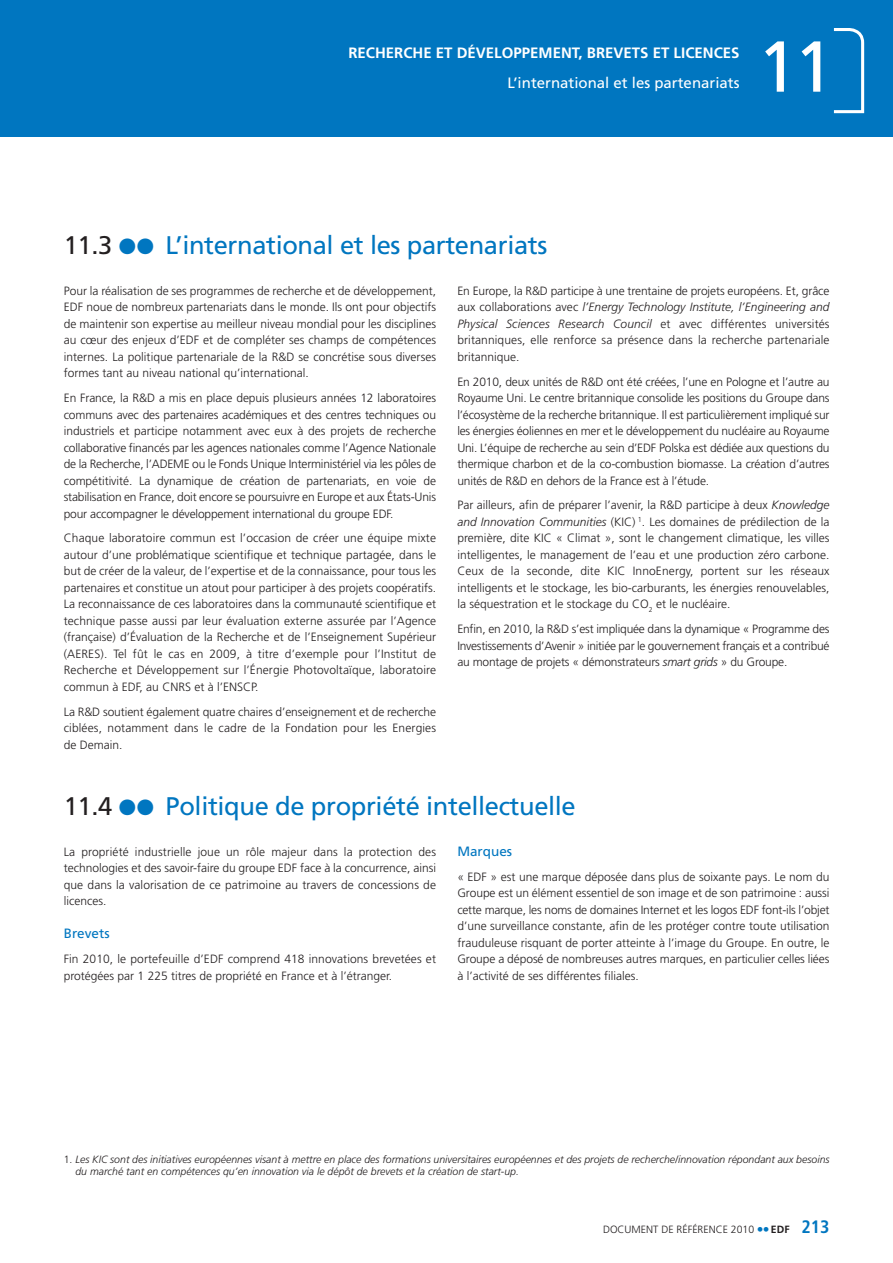
<style>
.page{position:relative;width:893px;height:1263px;background:#fff}
.page>*{position:absolute;margin:0;border:0;box-sizing:border-box;transform-origin:0 0}
.t1{font:72px "Frutiger LT Std";color:#fff}
.t2{font:25.5px "Frutiger LT Std";letter-spacing:-.015em;color:#0076c0}
.t3{font:700 15px "Frutiger LT Std";color:#fff}
.t4{font:15px "Frutiger LT Std";color:#fff}
.t5{font:13.5px "Frutiger LT Std";color:#0076c0}
.t6{font:300 12px/16.5px "Frutiger LT Std";color:#231f20;text-align:justify}
.t7{font:italic 300 10.5px/12px "Frutiger LT Std";color:#231f20}
.t8{font:300 10.5px "Frutiger LT Std";color:#231f20}
.s1{color:#231f20}
.s2{font-size:45px}
.s3{font-style:italic}
.s4{font-style:normal}
.s5{font-weight:900;font-size:13.5px;color:#0076c0}
.s6{font-weight:700}
.s7{font-weight:700;font-stretch:condensed;font-size:18px;color:#0076c0}
</style>
<div class="page">
<div style="left:0;top:0;width:892px;height:136px;background:#0076c0"></div>
<svg style="left:833px;top:28px;width:31px;height:85px"></svg>
<p class="t3" style="left:348px;top:43px;width:392px">RECHERCHE ET DÉVELOPPEMENT, BREVETS ET LICENCES</p>
<p class="t4" style="left:507px;top:73px;width:234px">L’international et les partenariats</p>
<h1 class="t1" style="left:757px;top:24px;width:78px">11</h1>
<h2 class="t2" style="left:64px;top:229px;width:485px"><span class="s1">11.3</span> <span class="s2">••</span> L’international et les partenariats</h2>
<p class="t6" style="left:64px;top:284px;width:374px">Pour la réalisation de ses programmes de recherche et de développement, EDF noue de nombreux partenariats dans le monde. Ils ont pour objectifs de maintenir son expertise au meilleur niveau mondial pour les disciplines au cœur des enjeux d’EDF et de compléter ses champs de compétences internes. La politique partenariale de la R&amp;D se concrétise sous diverses formes tant au niveau national qu’international.</p>
<p class="t6" style="left:64px;top:391px;width:374px">En France, la R&amp;D a mis en place depuis plusieurs années 12 laboratoires communs avec des partenaires académiques et des centres techniques ou industriels et participe notamment avec eux à des projets de recherche collaborative financés par les agences nationales comme l’Agence Nationale de la Recherche, l’ADEME ou le Fonds Unique Interministériel via les pôles de compétitivité. La dynamique de création de partenariats, en voie de stabilisation en France, doit encore se poursuivre en Europe et aux États-Unis pour accompagner le développement international du groupe EDF.</p>
<p class="t6" style="left:64px;top:531px;width:374px">Chaque laboratoire commun est l’occasion de créer une équipe mixte autour d’une problématique scientifique et technique partagée, dans le but de créer de la valeur, de l’expertise et de la connaissance, pour tous les partenaires et constitue un atout pour participer à des projets coopératifs.<br>La reconnaissance de ces laboratoires dans la communauté scientifique et technique passe aussi par leur évaluation externe assurée par l’Agence (française) d’Évaluation de la Recherche et de l’Enseignement Supérieur (AERES). Tel fût le cas en 2009, à titre d’exemple pour l’Institut de Recherche et Développement sur l’Énergie Photovoltaïque, laboratoire commun à EDF, au CNRS et à l’ENSCP.</p>
<p class="t6" style="left:64px;top:704px;width:374px">La R&amp;D soutient également quatre chaires d’enseignement et de recherche ciblées, notamment dans le cadre de la Fondation pour les Energies de Demain.</p>
<p class="t6" style="left:457px;top:284px;width:374px">En Europe, la R&amp;D participe à une trentaine de projets européens. Et, grâce aux collaborations avec <span class="s3">l’Energy Technology Institute, l’Engineering and Physical Sciences Research Council</span> et avec différentes universités britanniques, elle renforce sa présence dans la recherche partenariale britannique.</p>
<p class="t6" style="left:457px;top:374px;width:374px">En 2010, deux unités de R&amp;D ont été créées, l’une en Pologne et l’autre au Royaume Uni. Le centre britannique consolide les positions du Groupe dans l’écosystème de la recherche britannique. Il est particulièrement impliqué sur les énergies éoliennes en mer et le développement du nucléaire au Royaume Uni. L’équipe de recherche au sein d’EDF Polska est dédiée aux questions du thermique charbon et de la co-combustion biomasse. La création d’autres unités de R&amp;D en dehors de la France est à l’étude.</p>
<p class="t6" style="left:457px;top:498px;width:374px">Par ailleurs, afin de préparer l’avenir, la R&amp;D participe à deux <span class="s3">Knowledge and Innovation Communities</span> (KIC) <sup>1</sup>. Les domaines de prédilection de la première, dite KIC « Climat », sont le changement climatique, les villes intelligentes, le management de l’eau et une production zéro carbone.<br>Ceux de la seconde, dite KIC InnoEnergy, portent sur les réseaux intelligents et le stockage, les bio-carburants, les énergies renouvelables, la séquestration et le stockage du CO<sub>2</sub> et le nucléaire.</p>
<p class="t6" style="left:457px;top:622px;width:374px">Enfin, en 2010, la R&amp;D s’est impliquée dans la dynamique « Programme des Investissements d’Avenir » initiée par le gouvernement français et a contribué au montage de projets « démonstrateurs <span class="s3">smart grids</span> » du Groupe.</p>
<h2 class="t2" style="left:64px;top:790px;width:513px"><span class="s1">11.4</span> <span class="s2">••</span> Politique de propriété intellectuelle</h2>
<p class="t6" style="left:64px;top:845px;width:374px">La propriété industrielle joue un rôle majeur dans la protection des technologies et des savoir-faire du groupe EDF face à la concurrence, ainsi que dans la valorisation de ce patrimoine au travers de concessions de licences.</p>
<p class="t5" style="left:64px;top:926px;width:47px">Brevets</p>
<p class="t6" style="left:64px;top:952px;width:374px">Fin 2010, le portefeuille d’EDF comprend 418 innovations brevetées et protégées par 1 225 titres de propriété en France et à l’étranger.</p>
<p class="t5" style="left:457px;top:843px;width:56px">Marques</p>
<p class="t6" style="left:457px;top:869px;width:374px">« EDF » est une marque déposée dans plus de soixante pays. Le nom du Groupe est un élément essentiel de son image et de son patrimoine : aussi cette marque, les noms de domaines Internet et les logos EDF font-ils l’objet d’une surveillance constante, afin de les protéger contre toute utilisation frauduleuse risquant de porter atteinte à l’image du Groupe. En outre, le Groupe a déposé de nombreuses autres marques, en particulier celles liées à l’activité de ses différentes filiales.</p>
<p class="t7" style="left:75px;top:1155px;width:755px;text-indent:-12px"><span class="s4">1.</span> Les KIC sont des initiatives européennes visant à mettre en place des formations universitaires européennes et des projets de recherche/innovation répondant aux besoins du marché tant en compétences qu’en innovation via le dépôt de brevets et la création de start-up.</p>
<p class="t8" style="left:603px;top:1223px;width:228px">DOCUMENT DE RÉFÉRENCE 2010 <span class="s5">••</span><span class="s6">EDF</span> <span class="s7">213</span></p>
</div>
